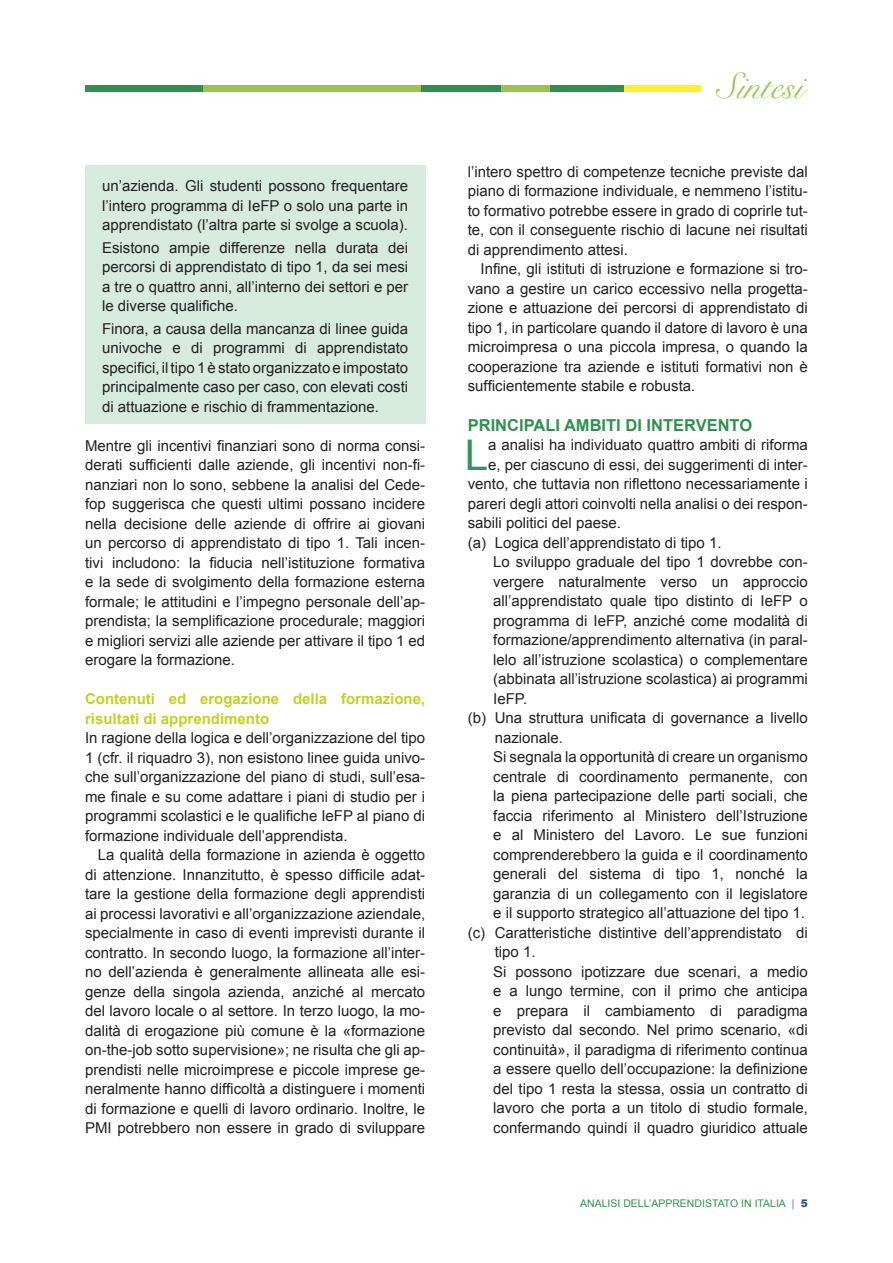
<style>
.page{position:relative;width:893px;height:1263px;background:#fff}
.page>*{position:absolute;margin:0;border:0;box-sizing:border-box;transform-origin:0 0}
.t1{font:42.3px "Arial";color:#319759}
.t2{font:36px "Snell Roundhand";color:#9cc44d}
.t3{font:700 16.5px "Arial";color:#30914f}
.Numbering_copy{font:15px/19.5px "Arial";color:#231f20;text-align:justify}
.Box{font:15px/19.5px "Arial";color:#231f20;text-align:justify}
.t4{font:700 15px/19.5px "Arial";color:#c1d222}
.t5{font:10.5px "Arial";color:#30914f}
.t6{font:10.5px "Arial";color:#2e4f9e;scale:.73 1}
.s1{font-weight:900}
</style>
<div class="page">
<div style="left:85px;top:166px;width:340px;height:258px;background:#d6eade"></div>
<div style="left:440px;top:85px;width:185px;height:7px;background:#30914f"></div>
<div style="left:85px;top:85px;width:434px;height:7px;background:#30914f"></div>
<div style="left:625px;top:85px;width:76px;height:7px;background:#fff029"></div>
<div style="left:501px;top:85px;width:49px;height:7px;background:#9cc44d"></div>
<div style="left:203px;top:85px;width:217px;height:7px;background:#9cc44d"></div>
<p class="Box" style="left:102px;top:176px;width:308px">un’azienda. Gli studenti possono frequentare l’intero programma di IeFP o solo una parte in apprendistato (l’altra parte si svolge a scuola).</p>
<p class="Box" style="left:102px;top:238px;width:308px">Esistono ampie differenze nella durata dei percorsi di apprendistato di tipo 1, da sei mesi a tre o quattro anni, all’interno dei settori e per le diverse qualifiche.</p>
<p class="Box" style="left:102px;top:319px;width:308px">Finora, a causa della mancanza di linee guida univoche e di programmi di apprendistato specifici, il tipo 1 è stato organizzato e impostato principalmente caso per caso, con elevati costi di attuazione e rischio di frammentazione.</p>
<p class="Numbering_copy" style="left:85px;top:436px;width:342px">Mentre gli incentivi finanziari sono di norma consi&shy;derati sufficienti dalle aziende, gli incentivi non-fi&shy;nanziari non lo sono, sebbene la analisi del Cede&shy;fop suggerisca che questi ultimi possano incidere nella decisione delle aziende di offrire ai giovani un percorso di apprendistato di tipo 1. Tali incen&shy;tivi includono: la fiducia nell’istituzione formativa e la sede di svolgimento della formazione esterna formale; le attitudini e l’impegno personale dell’ap&shy;prendista; la semplificazione procedurale; maggiori e migliori servizi alle aziende per attivare il tipo 1 ed erogare la formazione.</p>
<p class="t4" style="left:85px;top:689px;width:342px">Contenuti ed erogazione della formazione, risultati di apprendimento</p>
<p class="Numbering_copy" style="left:85px;top:728px;width:342px">In ragione della logica e dell’organizzazione del tipo 1 (cfr. il riquadro 3), non esistono linee guida univo&shy;che sull’organizzazione del piano di studi, sull’esa&shy;me finale e su come adattare i piani di studio per i programmi scolastici e le qualifiche IeFP al piano di formazione individuale dell’apprendista.</p>
<p class="Numbering_copy" style="left:85px;top:845px;width:342px;text-indent:13px">La qualità della formazione in azienda è oggetto di attenzione. Innanzitutto, è spesso difficile adat&shy;tare la gestione della formazione degli apprendisti ai processi lavorativi e all’organizzazione aziendale, specialmente in caso di eventi imprevisti durante il contratto. In secondo luogo, la formazione all’inter&shy;no dell’azienda è generalmente allineata alle esi&shy;genze della singola azienda, anziché al mercato del lavoro locale o al settore. In terzo luogo, la mo&shy;dalità di erogazione più comune è la «formazione on-the-job sotto supervisione»; ne risulta che gli ap&shy;prendisti nelle microimprese e piccole imprese ge&shy;neralmente hanno difficoltà a distinguere i momenti di formazione e quelli di lavoro ordinario. Inoltre, le PMI potrebbero non essere in grado di sviluppare</p>
<p class="t2" style="left:717px;top:58px;width:87px">Sintesi</p>
<p class="Numbering_copy" style="left:468px;top:162px;width:342px">l’intero spettro di competenze tecniche previste dal piano di formazione individuale, e nemmeno l’istitu&shy;to formativo potrebbe essere in grado di coprirle tut&shy;te, con il conseguente rischio di lacune nei risultati di apprendimento attesi.</p>
<p class="Numbering_copy" style="left:468px;top:259px;width:342px;text-indent:13px">Infine, gli istituti di istruzione e formazione si tro&shy;vano a gestire un carico eccessivo nella progetta&shy;zione e attuazione dei percorsi di apprendistato di tipo 1, in particolare quando il datore di lavoro è una microimpresa o una piccola impresa, o quando la cooperazione tra aziende e istituti formativi non è sufficientemente stabile e robusta.</p>
<p class="t3" style="left:468px;top:414px;width:286px">PRINCIPALI AMBITI DI INTERVENTO</p>
<p class="t1" style="left:465px;top:427px;width:25px">L</p>
<p class="Numbering_copy" style="left:488px;top:435px;width:321px">a analisi ha individuato quattro ambiti di riforma</p>
<p class="Numbering_copy" style="left:488px;top:455px;width:321px">e, per ciascuno di essi, dei suggerimenti di inter-</p>
<p class="Numbering_copy" style="left:468px;top:474px;width:342px">vento, che tuttavia non riflettono necessariamente i</p>
<p class="Numbering_copy" style="left:468px;top:494px;width:342px">pareri degli attori coinvolti nella analisi o dei respon-</p>
<p class="Numbering_copy" style="left:468px;top:513px;width:155px">sabili politici del paese.</p>
<p class="Numbering_copy" style="left:468px;top:533px;width:255px">(a) Logica dell’apprendistato di tipo 1.</p>
<p class="Numbering_copy" style="left:493px;top:552px;width:316px">Lo sviluppo graduale del tipo 1 dovrebbe con&shy;vergere naturalmente verso un approccio all’apprendistato quale tipo distinto di IeFP o programma di IeFP, anziché come modalità di formazione/apprendimento alternativa (in paral&shy;lelo all’istruzione scolastica) o complementare (abbinata all’istruzione scolastica) ai programmi IeFP.</p>
<p class="Numbering_copy" style="left:495px;top:708px;width:315px;text-indent:-27px">(b) Una struttura unificata di governance a livello nazionale.</p>
<p class="Numbering_copy" style="left:493px;top:747px;width:316px">Si segnala la opportunità di creare un organismo centrale di coordinamento permanente, con la piena partecipazione delle parti sociali, che faccia riferimento al Ministero dell’Istruzione e al Ministero del Lavoro. Le sue funzioni comprenderebbero la guida e il coordinamento generali del sistema di tipo 1, nonché la garanzia di un collegamento con il legislatore e il supporto strategico all’attuazione del tipo 1.</p>
<p class="Numbering_copy" style="left:495px;top:923px;width:315px;text-indent:-27px">(c) Caratteristiche distintive dell’apprendistato di tipo 1.</p>
<p class="Numbering_copy" style="left:493px;top:962px;width:316px">Si possono ipotizzare due scenari, a medio e a lungo termine, con il primo che anticipa e prepara il cambiamento di paradigma previsto dal secondo. Nel primo scenario, «di continuità», il paradigma di riferimento continua a essere quello dell’occupazione: la definizione del tipo 1 resta la stessa, ossia un contratto di lavoro che porta a un titolo di studio formale, confermando quindi il quadro giuridico attuale</p>
<p class="t5" style="left:580px;top:1196px;width:207px">ANALISI DELL’APPRENDISTATO IN ITALIA</p>
<p class="t6" style="left:792px;top:1196px;width:23px">| <span class="s1">5</span></p>
</div>
